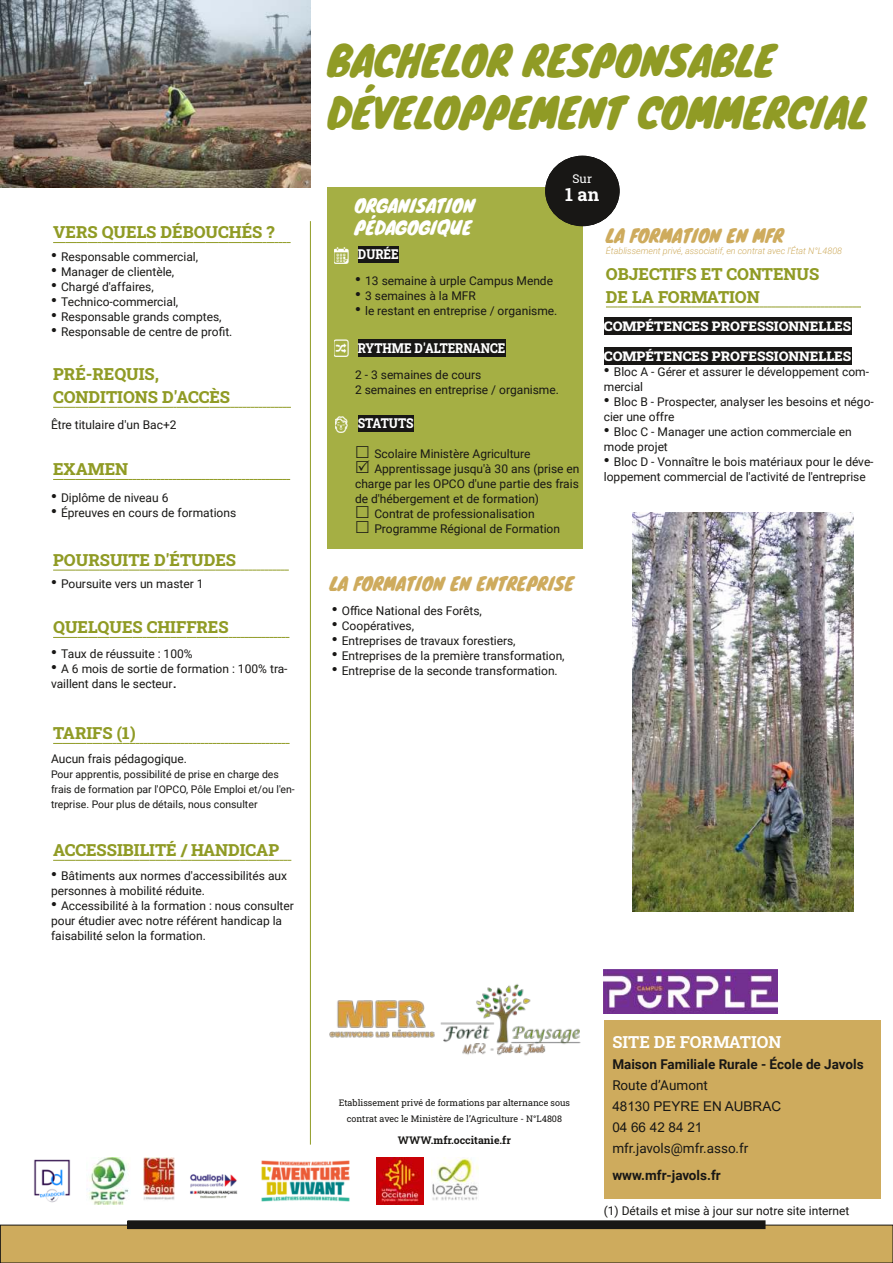
<style>
.page{position:relative;width:893px;height:1263px;background:#fff}
.page>*{position:absolute;margin:0;border:0;box-sizing:border-box;transform-origin:0 0}
.t1{font:40.5px/52.5px "Knewave";color:#909b25}
.t2{font:18px "Knewave";color:#ceab5d}
.t3{font:18px/22.5px "Knewave";color:#fff}
.t4{font:700 18px "Roboto Slab";color:#fff}
.t5{font:800 16.5px/22.5px "Roboto Slab";color:#909b25}
.t6{font:700 16.5px "Roboto Slab";color:#fff}
.t7{font:900 13.5px "Roboto Slab";color:#fff}
.t8{font:700 13.5px "Roboto";color:#181715}
.t9{font:13.5px "Roboto";letter-spacing:-.005em;color:#181715}
.t10{font:13.5px/21px "Arial";color:#181715}
.t11{font:800 13.5px "Roboto Slab";color:#fff;scale:.88 1}
.t12{font:800 13.5px "Roboto Slab";color:#fff;scale:.89 1}
.t13{font:12px/15px "Roboto";color:#181715}
.t14{font:12px "Roboto Slab";color:#fff}
.t15{font:10.5px/15px "Roboto";color:#181715}
.t16{font:700 10.5px "Roboto Slab";color:#181715}
.t17{font:9px/15px "Roboto Slab";color:#181715;text-align:center}
.t18{font:italic 300 9px "Roboto";letter-spacing:-.005em;color:#ceab5d}
.s1{font-family:"Arial";font-size:16.5px}
</style>
<div class="page">
<div style="left:604px;top:1020px;width:277px;height:179px;background:#ceab5d"></div>
<hr style="left:310px;top:221px;width:1px;height:923px;background:#909b25">
<div style="left:327px;top:187px;width:256px;height:362px;background:#a5af44"></div>
<img style="left:329px;top:984px;width:252px;height:72px">
<img style="left:143px;top:1158px;width:32px;height:42px">
<img style="left:34px;top:1159px;width:37px;height:44px">
<img style="left:376px;top:1157px;width:47px;height:47px">
<img style="left:432px;top:1157px;width:47px;height:44px">
<img style="left:87px;top:1158px;width:42px;height:47px">
<div style="left:0;top:1225px;width:893px;height:38px;background:#ceab5d"></div>
<div style="left:128px;top:1221px;width:637px;height:7px;background:#181715"></div>
<div style="left:128px;top:1220px;width:637px;height:9px;border:1px solid #181715"></div>
<img style="left:261px;top:1160px;width:89px;height:42px">
<img style="left:190px;top:1174px;width:48px;height:25px">
<img style="left:0;top:0;width:310px;height:187px">
<img style="left:632px;top:512px;width:222px;height:399px">
<img style="left:604px;top:970px;width:174px;height:43px">
<svg style="left:53px;top:242px;width:238px;height:1px"></svg>
<svg style="left:53px;top:407px;width:238px;height:1px"></svg>
<svg style="left:53px;top:570px;width:236px;height:1px"></svg>
<svg style="left:53px;top:637px;width:236px;height:1px"></svg>
<svg style="left:53px;top:860px;width:238px;height:1px"></svg>
<svg style="left:53px;top:743px;width:237px;height:1px"></svg>
<div style="left:358px;top:247px;width:41px;height:16px;background:#181715"></div>
<div style="left:358px;top:416px;width:56px;height:16px;background:#181715"></div>
<div style="left:358px;top:339px;width:147px;height:18px;background:#181715"></div>
<svg style="left:606px;top:307px;width:255px;height:1px"></svg>
<div style="left:604px;top:317px;width:247px;height:17px;background:#181715"></div>
<div style="left:604px;top:347px;width:247px;height:17px;background:#181715"></div>
<svg style="left:53px;top:479px;width:237px;height:1px"></svg>
<div style="left:546px;top:156px;width:73px;height:70px;background:#181715;border-radius:50%"></div>
<div style="left:545px;top:156px;width:74px;height:70px;border:1px solid #181715;border-radius:50%"></div>
<h3 class="t5" style="left:53px;top:222px;width:223px">VERS QUELS DÉBOUCHÉS ?</h3>
<p class="t13" style="left:51px;top:249px;width:149px"><span class="s1">•</span> Responsable commercial,</p>
<p class="t13" style="left:51px;top:264px;width:125px"><span class="s1">•</span> Manager de clientèle,</p>
<p class="t13" style="left:51px;top:279px;width:104px"><span class="s1">•</span> Chargé d'affaires,</p>
<p class="t13" style="left:51px;top:294px;width:129px"><span class="s1">•</span> Technico-commercial,</p>
<p class="t13" style="left:51px;top:309px;width:172px"><span class="s1">•</span> Responsable grands comptes,</p>
<p class="t13" style="left:51px;top:324px;width:183px"><span class="s1">•</span> Responsable de centre de profit.</p>
<h3 class="t5" style="left:53px;top:364px;width:178px">PRÉ-REQUIS,<br>CONDITIONS D'ACCÈS</h3>
<p class="t13" style="left:51px;top:417px;width:127px">Être titulaire d'un Bac+2</p>
<h3 class="t5" style="left:53px;top:459px;width:77px">EXAMEN</h3>
<p class="t13" style="left:51px;top:490px;width:119px"><span class="s1">•</span> Diplôme de niveau 6</p>
<p class="t13" style="left:51px;top:505px;width:187px"><span class="s1">•</span> Épreuves en cours de formations</p>
<h3 class="t5" style="left:53px;top:549px;width:184px">POURSUITE D'ÉTUDES</h3>
<p class="t13" style="left:51px;top:575px;width:154px"><span class="s1">•</span> Poursuite vers un master 1</p>
<h3 class="t5" style="left:53px;top:617px;width:177px">QUELQUES CHIFFRES</h3>
<p class="t13" style="left:51px;top:646px;width:143px"><span class="s1">•</span> Taux de réussuite : 100%</p>
<p class="t13" style="left:51px;top:661px;width:238px"><span class="s1">•</span> A 6 mois de sortie de formation : 100% tra‐ vaillent dans le secteur<span class="s1">.</span></p>
<h3 class="t5" style="left:53px;top:723px;width:84px">TARIFS (1)</h3>
<p class="t13" style="left:51px;top:751px;width:137px">Aucun frais pédagogique.</p>
<p class="t15" style="left:51px;top:767px;width:245px">Pour apprentis, possibilité de prise en charge des frais de formation par l'OPCO, Pôle Emploi et/ou l'en‐ treprise. Pour plus de détails, nous consulter</p>
<h3 class="t5" style="left:53px;top:839px;width:227px">ACCESSIBILITÉ / HANDICAP</h3>
<p class="t13" style="left:51px;top:867px;width:238px"><span class="s1">•</span> Bâtiments aux normes d'accessibilités aux personnes à mobilité réduite.</p>
<p class="t13" style="left:51px;top:897px;width:244px"><span class="s1">•</span> Accessibilité à la formation : nous consulter pour étudier avec notre référent handicap la faisabilité selon la formation.</p>
<h1 class="t1" style="left:327px;top:34px;width:541px">BACHELOR RESPONSABLE<br>DÉVELOPPEMENT COMMERCIAL</h1>
<p class="t14" style="left:573px;top:171px;width:21px">Sur</p>
<h2 class="t4" style="left:565px;top:182px;width:35px">1 an</h2>
<h2 class="t3" style="left:354px;top:194px;width:122px">ORGANISATION<br>PÉDAGOGIQUE</h2>
<p class="t11" style="left:358px;top:249px;width:48px">DURÉE</p>
<h2 class="t2" style="left:606px;top:226px;width:179px">LA FORMATION EN MFR</h2>
<p class="t18" style="left:606px;top:244px;width:238px">Établissement privé, associatif, en contrat avec l'État N°L4808</p>
<h3 class="t5" style="left:606px;top:264px;width:215px">OBJECTIFS ET CONTENUS<br>DE LA FORMATION</h3>
<p class="t7" style="left:604px;top:318px;width:249px">COMPÉTENCES PROFESSIONNELLES</p>
<p class="t7" style="left:604px;top:348px;width:249px">COMPÉTENCES PROFESSIONNELLES</p>
<p class="t13" style="left:604px;top:364px;width:267px"><span class="s1">•</span> Bloc A - Gérer et assurer le développement com‐ mercial</p>
<p class="t13" style="left:604px;top:394px;width:272px"><span class="s1">•</span> Bloc B - Prospecter, analyser les besoins et négo‐ cier une offre</p>
<p class="t13" style="left:604px;top:424px;width:250px"><span class="s1">•</span> Bloc C - Manager une action commerciale en mode projet</p>
<p class="t13" style="left:604px;top:454px;width:271px"><span class="s1">•</span> Bloc D - Vonnaître le bois matériaux pour le déve‐ loppement commercial de l'activité de l'entreprise</p>
<p class="t13" style="left:355px;top:272px;width:199px"><span class="s1">•</span> 13 semaine à urple Campus Mende</p>
<p class="t13" style="left:355px;top:287px;width:122px"><span class="s1">•</span> 3 semaines à la MFR</p>
<p class="t13" style="left:355px;top:302px;width:204px"><span class="s1">•</span> le restant en entreprise / organisme.</p>
<p class="t11" style="left:358px;top:343px;width:169px">RYTHME D'ALTERNANCE</p>
<p class="t13" style="left:355px;top:366px;width:205px">2 - 3 semaines de cours<br>2 semaines en entreprise / organisme.</p>
<p class="t12" style="left:358px;top:418px;width:64px">STATUTS</p>
<p class="t13" style="left:374px;top:446px;width:158px">Scolaire Ministère Agriculture</p>
<p class="t13" style="left:374px;top:461px;width:207px">Apprentissage jusqu'à 30 ans (prise en</p>
<p class="t13" style="left:355px;top:476px;width:225px">charge par les OPCO d'une partie des frais</p>
<p class="t13" style="left:355px;top:491px;width:186px">de d'hébergement et de formation)</p>
<p class="t13" style="left:374px;top:506px;width:162px">Contrat de professionalisation</p>
<p class="t13" style="left:374px;top:521px;width:187px">Programme Régional de Formation</p>
<h2 class="t2" style="left:330px;top:574px;width:246px">LA FORMATION EN ENTREPRISE</h2>
<p class="t13" style="left:332px;top:603px;width:152px"><span class="s1">•</span> Office National des Forêts,</p>
<p class="t13" style="left:332px;top:618px;width:84px"><span class="s1">•</span> Coopératives,</p>
<p class="t13" style="left:332px;top:633px;width:185px"><span class="s1">•</span> Entreprises de travaux forestiers,</p>
<p class="t13" style="left:332px;top:648px;width:234px"><span class="s1">•</span> Entreprises de la première transformation,</p>
<p class="t13" style="left:332px;top:663px;width:228px"><span class="s1">•</span> Entreprise de la seconde transformation.</p>
<p class="t17" style="left:339px;top:1096px;width:233px">Etablissement privé de formations par alternance sous contrat avec le Ministère de l’Agriculture - N°L4808</p>
<p class="t16" style="left:398px;top:1133px;width:114px">WWW.mfr.occitanie.fr</p>
<h3 class="t6" style="left:612px;top:1031px;width:171px">SITE DE FORMATION</h3>
<p class="t8" style="left:612px;top:1055px;width:253px">Maison Familiale Rurale - École de Javols</p>
<p class="t9" style="left:612px;top:1076px;width:97px">Route d’Aumont</p>
<p class="t10" style="left:612px;top:1095px;width:170px">48130 PEYRE EN AUBRAC<br>04 66 42 84 21</p>
<p class="t9" style="left:612px;top:1139px;width:138px">mfr.javols@mfr.asso.fr</p>
<p class="t8" style="left:612px;top:1166px;width:110px">www.mfr-javols.fr</p>
<p class="t13" style="left:604px;top:1203px;width:247px">(1) Détails et mise à jour sur notre site internet</p>
</div>
